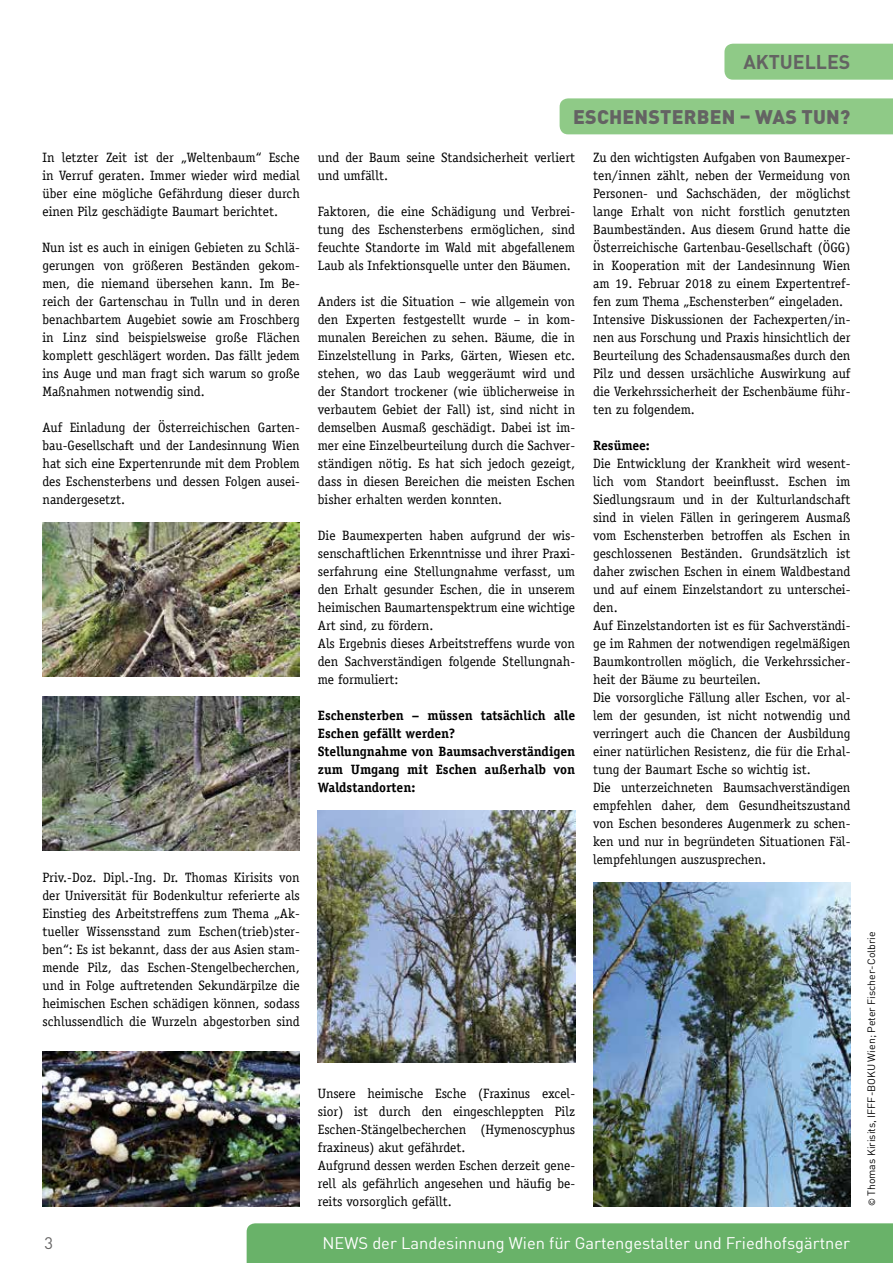
<style>
.page{position:relative;width:893px;height:1263px;background:#fff}
.page>*{position:absolute;margin:0;border:0;box-sizing:border-box;transform-origin:0 0}
.t1{font:900 19.5px "DIN Pro";letter-spacing:.01em;color:#646363}
.t2{font:700 19.5px "DIN";color:#646363}
.t3{font:16.5px "DIN";color:#fff}
.t4{font:16.5px "DIN";color:#646363}
.t5{font:13.5px/18px "Officina Serif";color:#000;text-align:justify}
.t6{font:700 13.5px/18px "Officina Serif";color:#000}
.t7{font:10.5px "DIN";color:#000}
.s1{font-size:9px}
</style>
<div class="page">
<div style="left:247px;top:1223px;width:646px;height:40px;background:#69b269"></div>
<img style="left:43px;top:522px;width:257px;height:155px">
<img style="left:43px;top:696px;width:257px;height:155px">
<img style="left:43px;top:1052px;width:257px;height:154px">
<img style="left:318px;top:810px;width:257px;height:252px">
<img style="left:593px;top:882px;width:257px;height:324px">
<div style="left:560px;top:98px;width:333px;height:36px;background:#8fca87"></div>
<div style="left:724px;top:44px;width:169px;height:36px;background:#8fca87"></div>
<h1 class="t2" style="left:743px;top:49px;width:109px">AKTUELLES</h1>
<p class="t5" style="left:43px;top:148px;width:259px">In letzter Zeit ist der „Weltenbaum“ Esche in Verruf geraten. Immer wieder wird medial über eine mögliche Gefährdung dieser durch einen Pilz geschädigte Baumart berichtet.</p>
<p class="t5" style="left:43px;top:238px;width:259px">Nun ist es auch in einigen Gebieten zu Schlä&shy;gerungen von größeren Beständen gekom&shy;men, die niemand übersehen kann. Im Be&shy;reich der Gartenschau in Tulln und in deren benachbartem Augebiet sowie am Froschberg in Linz sind beispielsweise große Flächen komplett geschlägert worden. Das fällt jedem ins Auge und man fragt sich warum so große Maßnahmen notwendig sind.</p>
<p class="t5" style="left:43px;top:418px;width:259px">Auf Einladung der Österreichischen Garten&shy;bau-Gesellschaft und der Landesinnung Wien hat sich eine Expertenrunde mit dem Problem des Eschensterbens und dessen Folgen ausei&shy;nandergesetzt.</p>
<p class="t5" style="left:43px;top:868px;width:259px">Priv.-Doz. Dipl.-Ing. Dr. Thomas Kirisits von der Universität für Bodenkultur referierte als Einstieg des Arbeitstreffens zum Thema „Ak&shy;tueller Wissensstand zum Eschen(trieb)ster&shy;ben“: Es ist bekannt, dass der aus Asien stam&shy;mende Pilz, das Eschen-Stengelbecherchen, und in Folge auftretenden Sekundärpilze die heimischen Eschen schädigen können, sodass schlussendlich die Wurzeln abgestorben sind</p>
<h1 class="t1" style="left:573px;top:104px;width:279px">ESCHENSTERBEN – WAS TUN?</h1>
<p class="t5" style="left:318px;top:148px;width:259px">und der Baum seine Standsicherheit verliert und umfällt.</p>
<p class="t5" style="left:318px;top:202px;width:259px">Faktoren, die eine Schädigung und Verbrei&shy;tung des Eschensterbens ermöglichen, sind feuchte Standorte im Wald mit abgefallenem Laub als Infektionsquelle unter den Bäumen.</p>
<p class="t5" style="left:318px;top:292px;width:259px">Anders ist die Situation – wie allgemein von den Experten festgestellt wurde – in kom&shy;munalen Bereichen zu sehen. Bäume, die in Einzelstellung in Parks, Gärten, Wiesen etc. stehen, wo das Laub weggeräumt wird und der Standort trockener (wie üblicherweise in verbautem Gebiet der Fall) ist, sind nicht in demselben Ausmaß geschädigt. Dabei ist im&shy;mer eine Einzelbeurteilung durch die Sachver&shy;ständigen nötig. Es hat sich jedoch gezeigt, dass in diesen Bereichen die meisten Eschen bisher erhalten werden konnten.</p>
<p class="t5" style="left:318px;top:526px;width:259px;text-align:left">Die Baumexperten haben aufgrund der wis&shy;senschaftlichen Erkenntnisse und ihrer Praxi&shy;serfahrung eine Stellungnahme verfasst, um den Erhalt gesunder Eschen, die in unserem heimischen Baumartenspektrum eine wichtige Art sind, zu fördern.<br>Als Ergebnis dieses Arbeitstreffens wurde von den Sachverständigen folgende Stellungnah&shy;me formuliert:</p>
<p class="t6" style="left:318px;top:706px;width:259px">Eschensterben – müssen tatsächlich alle<br>Eschen gefällt werden?<br>Stellungnahme von Baumsachverständigen zum Umgang mit Eschen außerhalb von<br>Waldstandorten:</p>
<p class="t5" style="left:593px;top:148px;width:259px;text-align:left">Zu den wichtigsten Aufgaben von Baumexper&shy;ten/innen zählt, neben der Vermeidung von Personen- und Sachschäden, der möglichst lange Erhalt von nicht forstlich genutzten Baumbeständen. Aus diesem Grund hatte die Österreichische Gartenbau-Gesellschaft (ÖGG) in Kooperation mit der Landesinnung Wien am 19. Februar 2018 zu einem Expertentref&shy;fen zum Thema „Eschensterben“ eingeladen.<br>Intensive Diskussionen der Fachexperten/in&shy;nen aus Forschung und Praxis hinsichtlich der Beurteilung des Schadensausmaßes durch den Pilz und dessen ursächliche Auswirkung auf die Verkehrssicherheit der Eschenbäume führ&shy;ten zu folgendem.</p>
<p class="t6" style="left:593px;top:436px;width:58px">Resümee:</p>
<p class="t5" style="left:593px;top:454px;width:259px;text-align:left">Die Entwicklung der Krankheit wird wesent&shy;lich vom Standort beeinflusst. Eschen im Siedlungsraum und in der Kulturlandschaft sind in vielen Fällen in geringerem Ausmaß vom Eschensterben betroffen als Eschen in geschlossenen Beständen. Grundsätzlich ist daher zwischen Eschen in einem Waldbestand und auf einem Einzelstandort zu unterschei&shy;den.<br>Auf Einzelstandorten ist es für Sachverständi&shy;ge im Rahmen der notwendigen regelmäßigen Baumkontrollen möglich, die Verkehrssicher&shy;heit der Bäume zu beurteilen.<br>Die vorsorgliche Fällung aller Eschen, vor al&shy;lem der gesunden, ist nicht notwendig und verringert auch die Chancen der Ausbildung einer natürlichen Resistenz, die für die Erhal&shy;tung der Baumart Esche so wichtig ist.<br>Die unterzeichneten Baumsachverständigen empfehlen daher, dem Gesundheitszustand von Eschen besonderes Augenmerk zu schen&shy;ken und nur in begründeten Situationen Fäl&shy;lempfehlungen auszusprechen.</p>
<p class="t5" style="left:318px;top:1084px;width:259px;text-align:left">Unsere heimische Esche (Fraxinus excel&shy;sior) ist durch den eingeschleppten Pilz Eschen-Stängelbecherchen (Hymenoscyphus fraxineus) akut gefährdet.<br>Aufgrund dessen werden Eschen derzeit gene&shy;rell als gefährlich angesehen und häufig be&shy;reits vorsorglich gefällt.</p>
<p class="t4" style="left:45px;top:1233px;width:10px">3</p>
<p class="t3" style="left:322px;top:1233px;width:529px">NEWS der Landesinnung Wien für Gartengestalter und Friedhofsgärtner</p>
<p class="t7" style="left:865px;top:1206px;width:276px;rotate:-90deg"><span class="s1">©</span> Thomas Kirisits, IFFF-BOKU Wien; Peter Fischer-Colbrie</p>
</div>
